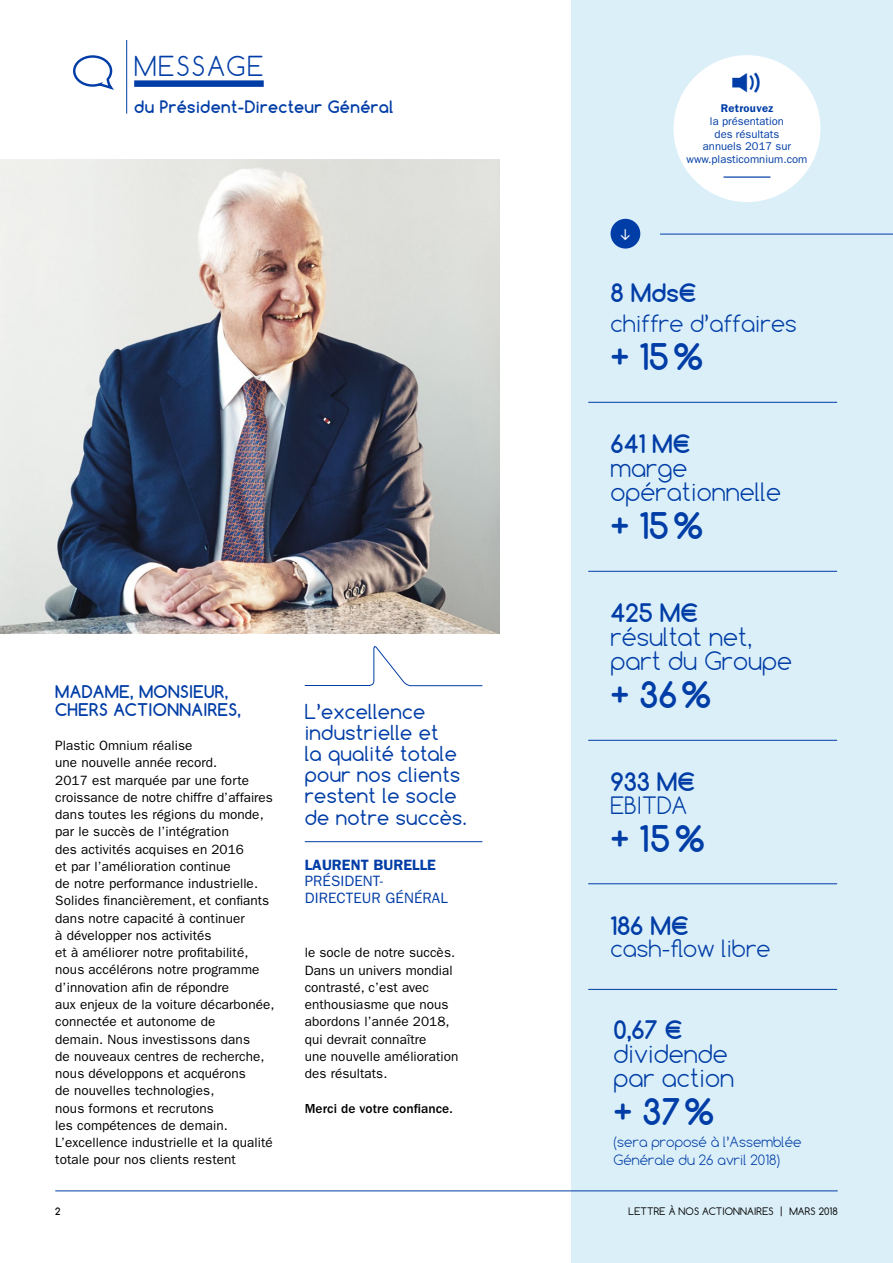
<style>
.page{position:relative;width:893px;height:1263px;background:#fff}
.page>*{position:absolute;margin:0;border:0;box-sizing:border-box;transform-origin:0 0}
.t1{font:700 34.5px "Comfortaa";color:#003da6}
.t2{font:300 25.95px "Comfortaa";letter-spacing:.075em;color:#003da6}
.t3{font:300 24px/24px "Comfortaa";color:#003da6}
.t4{font:700 24px "Comfortaa";color:#003da6}
.t5{font:300 22.5px "Comfortaa";color:#003da6}
.t6{font:19.5px/21px "Comfortaa";letter-spacing:.015em;color:#003da6}
.t7{font:700 16.5px/18px "Comfortaa";letter-spacing:.025em;color:#003da6}
.t8{font:700 16.2px "Comfortaa";letter-spacing:.025em;color:#003da6}
.t9{font:15px/16.5px "ITC Franklin Gothic Std";letter-spacing:.005em;color:#003da6}
.t10{font:600 15px "ITC Franklin Gothic Std";letter-spacing:.005em;color:#003da6}
.t11{font:13.5px/17.2px "ITC Franklin Gothic Std";letter-spacing:.005em;color:#000}
.t12{font:300 13.5px/18px "Comfortaa";color:#003da6}
.t13{font:500 13.5px "ITC Franklin Gothic Std";letter-spacing:.005em;color:#000}
.t14{font:11.25px/12.8px "ITC Franklin Gothic Std";color:#003da6;text-align:center}
.t15{font:600 11.25px "ITC Franklin Gothic Std";letter-spacing:.025em;color:#003da6}
.t16{font:9.75px "Comfortaa";letter-spacing:.01em;color:#000}
.t17{font:700 9.75px "Comfortaa";color:#000}
</style>
<div class="page">
<div style="left:571px;top:0;width:322px;height:1263px;background:#dbeff8"></div>
<div style="left:611px;top:219px;width:29px;height:30px;background:#003da6;border-radius:50%"></div>
<hr style="left:588px;top:571px;width:249px;height:1px;background:#003da6">
<hr style="left:588px;top:740px;width:249px;height:1px;background:#003da6">
<hr style="left:588px;top:883px;width:249px;height:1px;background:#003da6">
<hr style="left:588px;top:989px;width:249px;height:1px;background:#003da6">
<hr style="left:588px;top:402px;width:249px;height:1px;background:#003da6">
<hr style="left:660px;top:234px;width:233px;height:1px;background:#003da6">
<img style="left:0;top:159px;width:499px;height:474px">
<svg style="left:73px;top:55px;width:41px;height:35px"></svg>
<div style="left:134px;top:80px;width:130px;height:7px;background:#003da6"></div>
<hr style="left:126px;top:40px;width:1px;height:74px;background:#003da6">
<hr style="left:305px;top:841px;width:177px;height:1px;background:#003da6">
<svg style="left:304px;top:646px;width:179px;height:40px"></svg>
<div style="left:673px;top:55px;width:147px;height:147px;background:#fff;border-radius:50%"></div>
<hr style="left:723px;top:176px;width:47px;height:2px;background:#003da6">
<hr style="left:55px;top:1190px;width:783px;height:1px;background:#003da6">
<h2 class="t2" style="left:134px;top:49px;width:131px">MESSAGE</h2>
<p class="t8" style="left:134px;top:96px;width:261px">du Président-Directeur Général</p>
<p class="t7" style="left:55px;top:683px;width:187px">MADAME, MONSIEUR,<br>CHERS ACTIONNAIRES,</p>
<p class="t11" style="left:55px;top:737px;width:221px">Plastic Omnium réalise<br>une nouvelle année record.<br>2017 est marquée par une forte croissance de notre chiffre d’affaires dans toutes les régions du monde, par le succès de l’intégration<br>des activités acquises en 2016<br>et par l’amélioration continue<br>de notre performance industrielle.<br>Solides financièrement, et confiants dans notre capacité à continuer<br>à développer nos activités<br>et à améliorer notre profitabilité, nous accélérons notre programme d’innovation afin de répondre<br>aux enjeux de la voiture décarbonée, connectée et autonome de<br>demain. Nous investissons dans<br>de nouveaux centres de recherche, nous développons et acquérons<br>de nouvelles technologies,<br>nous formons et recrutons<br>les compétences de demain.<br>L’excellence industrielle et la qualité totale pour nos clients restent</p>
<h3 class="t6" style="left:305px;top:701px;width:163px">L’excellence industrielle et<br>la qualité totale pour nos clients restent le socle de notre succès.</h3>
<p class="t10" style="left:305px;top:856px;width:133px">LAURENT BURELLE</p>
<p class="t9" style="left:305px;top:873px;width:145px">PRÉSIDENT-<br>DIRECTEUR GÉNÉRAL</p>
<p class="t11" style="left:305px;top:944px;width:155px">le socle de notre succès.<br>Dans un univers mondial contrasté, c’est avec enthousiasme que nous abordons l’année 2018, qui devrait connaître<br>une nouvelle amélioration des résultats.</p>
<p class="t13" style="left:305px;top:1100px;width:149px">Merci de votre confiance.</p>
<p class="t15" style="left:721px;top:102px;width:54px">Retrouvez</p>
<p class="t14" style="left:687px;top:115px;width:122px">la présentation<br>des résultats<br>annuels 2017 sur www.plasticomnium.com</p>
<h3 class="t4" style="left:611px;top:278px;width:87px">8 Mds€</h3>
<h3 class="t5" style="left:611px;top:309px;width:188px">chiffre d’affaires</h3>
<h1 class="t1" style="left:611px;top:335px;width:94px">+ 15%</h1>
<h3 class="t4" style="left:611px;top:429px;width:81px">641 M€</h3>
<h3 class="t3" style="left:611px;top:456px;width:172px">marge opérationnelle</h3>
<h1 class="t1" style="left:611px;top:504px;width:94px">+ 15%</h1>
<h3 class="t4" style="left:611px;top:598px;width:89px">425 M€</h3>
<h3 class="t3" style="left:611px;top:625px;width:183px">résultat net, part du Groupe</h3>
<h1 class="t1" style="left:611px;top:673px;width:102px">+ 36%</h1>
<h3 class="t4" style="left:611px;top:767px;width:86px">933 M€</h3>
<h3 class="t5" style="left:611px;top:791px;width:78px">EBITDA</h3>
<h1 class="t1" style="left:611px;top:816px;width:96px">+ 15%</h1>
<h3 class="t4" style="left:611px;top:910px;width:79px">186 M€</h3>
<h3 class="t5" style="left:611px;top:934px;width:162px">cash-flow libre</h3>
<h3 class="t4" style="left:614px;top:1015px;width:70px">0,67 €</h3>
<h3 class="t3" style="left:614px;top:1042px;width:122px">dividende par action</h3>
<h1 class="t1" style="left:614px;top:1090px;width:102px">+ 37%</h1>
<p class="t12" style="left:614px;top:1133px;width:190px">(sera proposé à l’Assemblée<br>Générale du 26 avril 2018)</p>
<p class="t17" style="left:55px;top:1205px;width:7px">2</p>
<p class="t16" style="left:629px;top:1205px;width:211px">LETTRE À NOS ACTIONNAIRES | MARS 2018</p>
</div>
